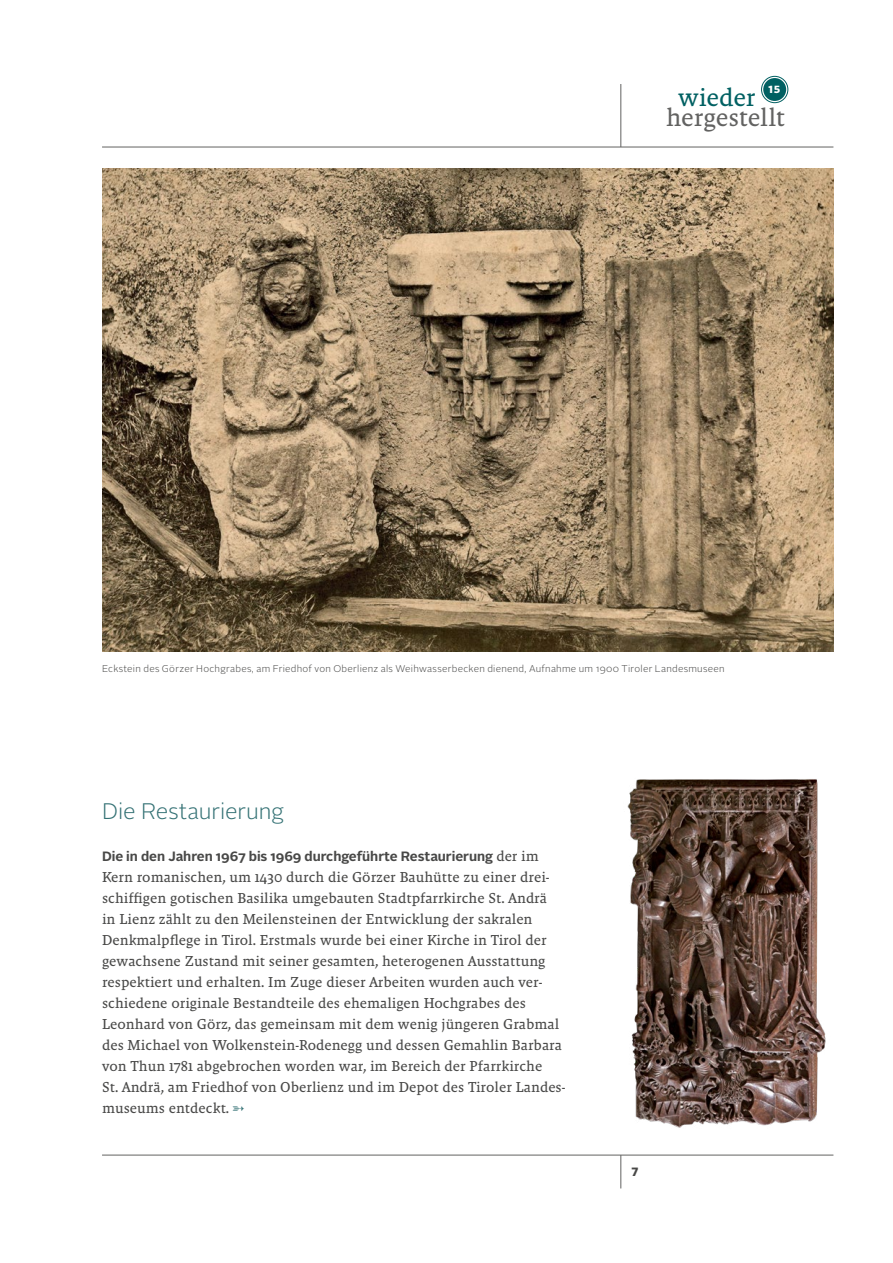
<style>
.page{position:relative;width:893px;height:1263px;background:#fff}
.page>*{position:absolute;margin:0;border:0;box-sizing:border-box;transform-origin:0 0}
.t1{font:25.65px "Malaga OT";letter-spacing:-.01em;color:#626261}
.t2{font:25.65px "Malaga OT";letter-spacing:-.015em;color:#006062}
.t3{font:300 22.5px "Alright Sans";letter-spacing:-.005em;color:#357275}
.t4{font:14.7px/21px "Malaga OT";color:#484847}
.t5{font:700 13.5px "Alright Sans";letter-spacing:-.005em;color:#484847}
.t6{font:900 12px "Alright Sans";color:#484847}
.t7{font:900 10.35px "Alright Sans";color:#fff}
.t8{font:300 9.75px "Alright Sans";letter-spacing:.025em;color:#484847}
.s1{font-family:"Malaga OT";font-weight:400;font-size:14.7px}
.s2{color:#357275}
</style>
<div class="page">
<hr style="left:102px;top:147px;width:731px;height:1px;background:#626261">
<hr style="left:102px;top:1155px;width:731px;height:1px;background:#626261">
<div style="left:763px;top:78px;width:23px;height:23px;background:#006062;border-radius:50%"></div>
<div style="left:761px;top:76px;width:27px;height:27px;border:1px solid #006062;border-radius:50%"></div>
<hr style="left:621px;top:84px;width:1px;height:63px;background:#626261">
<hr style="left:621px;top:1155px;width:1px;height:33px;background:#626261">
<img style="left:627px;top:779px;width:199px;height:349px">
<img style="left:102px;top:168px;width:731px;height:483px">
<h1 class="t2" style="left:678px;top:83px;width:79px">wieder</h1>
<p class="t7" style="left:769px;top:82px;width:13px">15</p>
<h1 class="t1" style="left:666px;top:103px;width:120px">hergestellt</h1>
<p class="t8" style="left:102px;top:662px;width:624px">Eckstein des Görzer Hochgrabes, am Friedhof von Oberlienz als Weihwasserbecken dienend, Aufnahme um 1900 Tiroler Landesmuseen</p>
<h2 class="t3" style="left:102px;top:796px;width:184px">Die Restaurierung</h2>
<p class="t5" style="left:102px;top:847px;width:438px">Die in den Jahren 1967 bis 1969 durchgeführte Restaurierung <span class="s1">der im</span></p>
<p class="t4" style="left:102px;top:866px;width:465px">Kern romanischen, um 1430 durch die Görzer Bauhütte zu einer drei&shy;schiffigen gotischen Basilika umgebauten Stadtpfarrkirche St. Andrä<br>in Lienz zählt zu den Meilensteinen der Entwicklung der sakralen Denkmalpflege in Tirol. Erstmals wurde bei einer Kirche in Tirol der gewachsene Zustand mit seiner gesamten, heterogenen Ausstattung respektiert und erhalten. Im Zuge dieser Arbeiten wurden auch ver&shy;schiedene originale Bestandteile des ehemaligen Hochgrabes des Leonhard von Görz, das gemeinsam mit dem wenig jüngeren Grabmal des Michael von Wolkenstein-Rodenegg und dessen Gemahlin Barbara von Thun 1781 abgebrochen worden war, im Bereich der Pfarrkirche<br>St. Andrä, am Friedhof von Oberlienz und im Depot des Tiroler Landes&shy;museums entdeckt. <span class="s2">➳</span></p>
<p class="t6" style="left:631px;top:1163px;width:8px">7</p>
</div>
